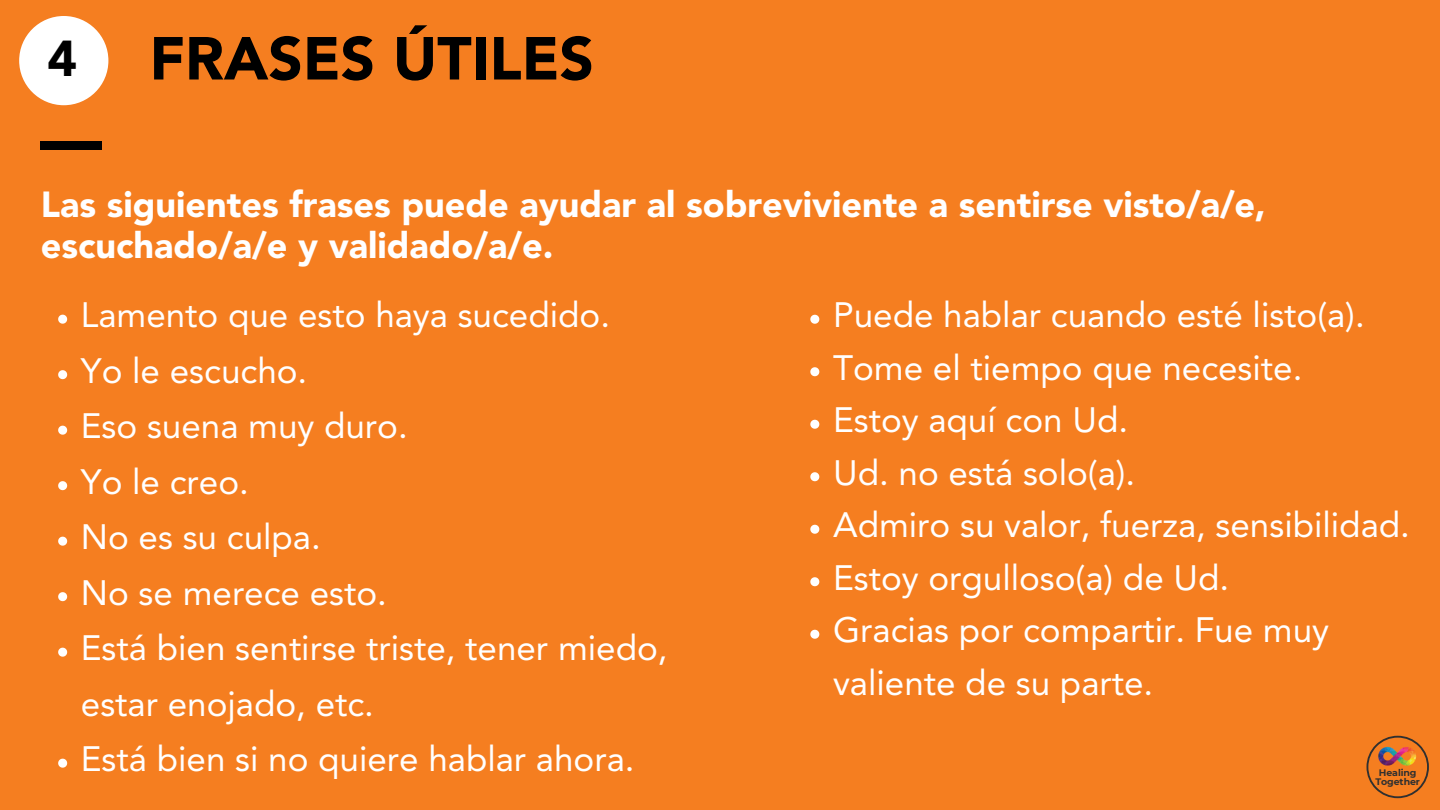
<style>
.page{position:relative;width:1440px;height:810px;background:#f57e20}
.page>*{position:absolute;margin:0;border:0;box-sizing:border-box;transform-origin:0 0}
.t1{font:900 60px "Avenir LT Std";color:#000}
.t2{font:900 50px "Avenir LT Std";color:#000}
.t3{font:900 36px/41.2px "Avenir LT Std";color:#fff}
.t4{font:35px/55.5px "Avenir LT Std";color:#fff}
.t5{font:700 9.4px/9.3px "Montserrat";letter-spacing:-.01em;color:#303030;text-align:center}
</style>
<div class="page">
<div style="left:41px;top:141px;width:61px;height:8px;background:#000"></div>
<svg style="left:58px;top:315px;width:9px;height:9px"></svg>
<svg style="left:58px;top:370px;width:9px;height:9px"></svg>
<svg style="left:58px;top:426px;width:9px;height:9px"></svg>
<svg style="left:58px;top:481px;width:9px;height:9px"></svg>
<svg style="left:58px;top:537px;width:9px;height:9px"></svg>
<svg style="left:58px;top:592px;width:9px;height:9px"></svg>
<svg style="left:58px;top:648px;width:9px;height:9px"></svg>
<svg style="left:58px;top:759px;width:9px;height:9px"></svg>
<svg style="left:1366px;top:736px;width:63px;height:62px"></svg>
<img style="left:1368px;top:745px;width:59px;height:22px">
<svg style="left:810px;top:315px;width:9px;height:9px"></svg>
<svg style="left:810px;top:367px;width:9px;height:9px"></svg>
<svg style="left:810px;top:420px;width:9px;height:9px"></svg>
<svg style="left:810px;top:472px;width:9px;height:9px"></svg>
<svg style="left:810px;top:525px;width:9px;height:9px"></svg>
<svg style="left:810px;top:577px;width:9px;height:9px"></svg>
<svg style="left:810px;top:630px;width:9px;height:9px"></svg>
<div style="left:19px;top:16px;width:89px;height:89px;background:#fff;border-radius:50%"></div>
<h2 class="t2" style="left:47px;top:38px;width:31px">4</h2>
<h1 class="t1" style="left:149px;top:34px;width:446px">FRASES ÚTILES</h1>
<p class="t3" style="left:41px;top:187px;width:1227px">Las siguientes frases puede ayudar al sobreviviente a sentirse visto/a/e, escuchado/a/e y validado/a/e.</p>
<p class="t4" style="left:81px;top:291px;width:588px">Lamento que esto haya sucedido.<br>Yo le escucho.<br>Eso suena muy duro.<br>Yo le creo.<br>No es su culpa.<br>No se merece esto.<br>Está bien sentirse triste, tener miedo, estar enojado, etc.<br>Está bien si no quiere hablar ahora.</p>
<p class="t4" style="left:833px;top:292px;width:578px;line-height:52.5px">Puede hablar cuando esté listo(a).<br>Tome el tiempo que necesite.<br>Estoy aquí con Ud.<br>Ud. no está solo(a).<br>Admiro su valor, fuerza, sensibilidad.<br>Estoy orgulloso(a) de Ud.<br>Gracias por compartir. Fue muy valiente de su parte.</p>
<p class="t5" style="left:1375px;top:768px;width:46px">Healing<br>Together</p>
</div>
